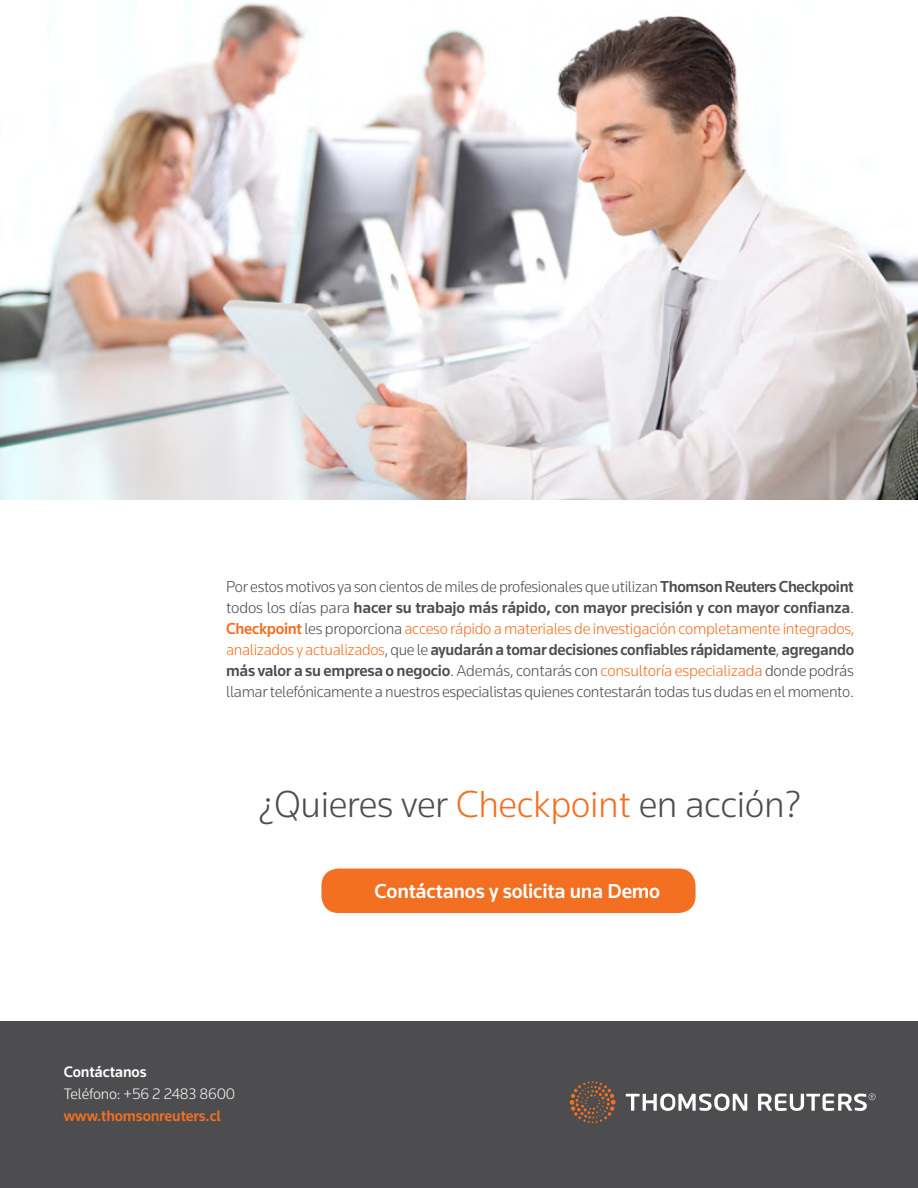
<style>
.page{position:relative;width:918px;height:1188px;background:#fff}
.page>*{position:absolute;margin:0;border:0;box-sizing:border-box;transform-origin:0 0}
.t1{font:300 39px "Knowledge";letter-spacing:-.01em;color:#4d4d4f}
.t2{font:500 21px "Knowledge";letter-spacing:-.01em;color:#fff}
.t3{font:300 16.5px/21px "Knowledge";letter-spacing:-.02em;color:#4d4d4f;text-align:justify}
.t4{font:300 15.75px "Knowledge";letter-spacing:-.01em;color:#fff}
.t5{font:500 15.75px "Knowledge";letter-spacing:-.01em;color:#f36f21}
.t6{font:500 15.75px "Knowledge";letter-spacing:-.01em;color:#fff}
.s1{font-weight:500}
.s2{font-weight:500;color:#f36f21}
.s3{color:#f36f21}
</style>
<div class="page">
<div style="left:0;top:1021px;width:918px;height:167px;background:#4d4d4f"></div>
<svg style="left:570px;top:1081px;width:46px;height:42px"></svg>
<svg style="left:626px;top:1093px;width:249px;height:18px"></svg>
<img style="left:0;top:2px;width:918px;height:497px">
<div style="left:321px;top:869px;width:375px;height:44px;background:#f36f21;border-radius:17px"></div>
<p class="t3" style="left:226px;top:576px;width:630px">Por estos motivos ya son cientos de miles de profesionales que utilizan <span class="s1">Thomson Reuters Checkpoint </span>todos los días para <span class="s1">hacer su trabajo más rápido, con mayor precisión y con mayor confianza</span>.<br><span class="s2">Checkpoint</span> les proporciona <span class="s3">acceso rápido a materiales de investigación completamente integrados, analizados y actualizados</span>, que le <span class="s1">ayudarán a tomar decisiones confiables rápidamente</span>, <span class="s1">agregando más valor a su empresa o negocio</span>. Además, contarás con <span class="s3">consultoría especializada</span> donde podrás llamar telefónicamente a nuestros especialistas quienes contestarán todas tus dudas en el momento.</p>
<h1 class="t1" style="left:258px;top:780px;width:545px">¿Quieres ver <span class="s3">Checkpoint</span> en acción?</h1>
<p class="t6" style="left:64px;top:1062px;width:84px">Contáctanos</p>
<p class="t4" style="left:64px;top:1084px;width:173px">Teléfono: +56 2 2483 8600</p>
<p class="t5" style="left:64px;top:1106px;width:159px">www.thomsonreuters.cl</p>
<p class="t2" style="left:375px;top:878px;width:287px">Contáctanos y solicita una Demo</p>
</div>
